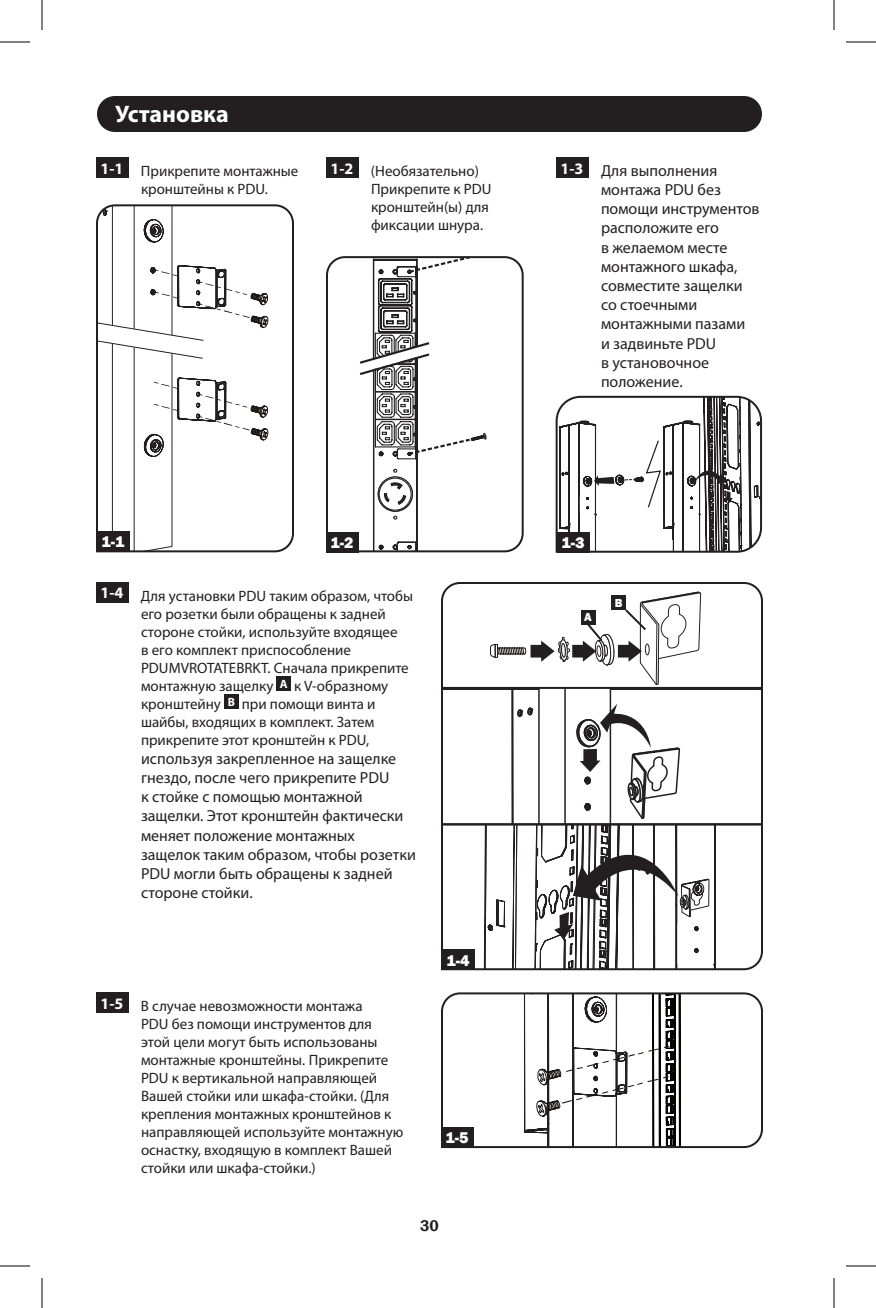
<style>
.page{position:relative;width:876px;height:1308px;background:#fff}
.page>*{position:absolute;margin:0;border:0;box-sizing:border-box;transform-origin:0 0}
.t1{font:700 24px "Myriad Pro";color:#fff}
.t2{font:16px/19.2px "Myriad Pro";color:#231f20}
.t3{font:800 16px "Franklin Gothic";color:#fff}
.t4{font:700 16px "Myriad Pro";color:#fff}
.t5{font:600 16px "Franklin Gothic";color:#231f20}
.t6{font:15px/18px "Myriad Pro";color:#231f20}
.t7{font:800 12px "Franklin Gothic";color:#fff}
.t8{font:700 12px "Myriad Pro";color:#fff}
</style>
<div class="page">
<svg style="left:96px;top:204px;width:198px;height:349px"></svg>
<svg style="left:326px;top:256px;width:198px;height:297px"></svg>
<svg style="left:441px;top:992px;width:322px;height:157px"></svg>
<div style="left:97px;top:531px;width:32px;height:21px;background:#231f20"></div>
<div style="left:442px;top:950px;width:32px;height:20px;background:#231f20"></div>
<div style="left:326px;top:532px;width:32px;height:20px;background:#231f20"></div>
<div style="left:441px;top:1128px;width:32px;height:20px;background:#231f20"></div>
<svg style="left:441px;top:582px;width:322px;height:387px"></svg>
<svg style="left:555px;top:395px;width:208px;height:158px"></svg>
<div style="left:96px;top:157px;width:32px;height:21px;background:#231f20"></div>
<div style="left:326px;top:157px;width:32px;height:21px;background:#231f20"></div>
<div style="left:556px;top:157px;width:32px;height:21px;background:#231f20"></div>
<div style="left:96px;top:582px;width:32px;height:21px;background:#231f20"></div>
<div style="left:277px;top:676px;width:14px;height:15px;background:#231f20"></div>
<div style="left:224px;top:694px;width:15px;height:15px;background:#231f20"></div>
<div style="left:96px;top:992px;width:32px;height:21px;background:#231f20"></div>
<div style="left:97px;top:96px;width:665px;height:36px;background:#231f20;border-radius:18px"></div>
<hr style="left:0;top:42px;width:30px;height:1px;background:#000">
<hr style="left:846px;top:42px;width:30px;height:1px;background:#000">
<hr style="left:0;top:1266px;width:30px;height:1px;background:#000">
<hr style="left:846px;top:1266px;width:30px;height:1px;background:#000">
<hr style="left:42px;top:0;width:1px;height:30px;background:#000">
<hr style="left:42px;top:1278px;width:1px;height:30px;background:#000">
<hr style="left:834px;top:0;width:1px;height:30px;background:#000">
<hr style="left:834px;top:1278px;width:1px;height:30px;background:#000">
<p class="t1" style="left:115px;top:98px;width:115px">Установка</p>
<p class="t4" style="left:101px;top:158px;width:24px">1-1</p>
<p class="t6" style="left:141px;top:162px;width:159px">Прикрепите монтажные кронштейны к PDU.</p>
<p class="t4" style="left:331px;top:158px;width:24px">1-2</p>
<p class="t6" style="left:371px;top:162px;width:122px">(Необязательно)<br>Прикрепите к PDU кронштейн(ы) для фиксации шнура.</p>
<p class="t4" style="left:561px;top:158px;width:24px">1-3</p>
<p class="t2" style="left:601px;top:161px;width:160px">Для выполнения монтажа PDU без помощи инструментов расположите его<br>в желаемом месте монтажного шкафа, совместите защелки со стоечными монтажными пазами<br>и задвиньте PDU<br>в установочное положение.</p>
<p class="t3" style="left:101px;top:531px;width:25px">1-1</p>
<p class="t3" style="left:330px;top:532px;width:25px">1-2</p>
<p class="t4" style="left:101px;top:582px;width:24px">1-4</p>
<p class="t6" style="left:141px;top:586px;width:274px">Для установки PDU таким образом, чтобы его розетки были обращены к задней стороне стойки, используйте входящее<br>в его комплект приспособление PDUMVROTATEBRKT. Сначала прикрепите монтажную защелку</p>
<p class="t8" style="left:280px;top:676px;width:9px">A</p>
<p class="t6" style="left:294px;top:676px;width:95px">к V-образному</p>
<p class="t6" style="left:141px;top:694px;width:82px">кронштейну</p>
<p class="t8" style="left:228px;top:694px;width:9px">B</p>
<p class="t6" style="left:141px;top:694px;width:236px;text-align:justify;text-indent:101px">при помощи винта и шайбы, входящих в комплект. Затем прикрепите этот кронштейн к PDU,</p>
<p class="t2" style="left:141px;top:749px;width:276px">используя закрепленное на защелке гнездо, после чего прикрепите PDU<br>к стойке с помощью монтажной защелки. Этот кронштейн фактически меняет положение монтажных защелок таким образом, чтобы розетки<br>PDU могли быть обращены к задней стороне стойки.</p>
<p class="t4" style="left:101px;top:993px;width:24px">1-5</p>
<p class="t6" style="left:141px;top:997px;width:264px">В случае невозможности монтажа<br>PDU без помощи инструментов для этой цели могут быть использованы монтажные кронштейны. Прикрепите PDU к вертикальной направляющей Вашей стойки или шкафа-стойки. (Для крепления монтажных кронштейнов к направляющей используйте монтажную оснастку, входящую в комплект Вашей стойки или шкафа-стойки.)</p>
<p class="t3" style="left:446px;top:950px;width:25px">1-4</p>
<p class="t3" style="left:445px;top:1128px;width:25px">1-5</p>
<p class="t5" style="left:420px;top:1216px;width:20px">30</p>
<p class="t3" style="left:561px;top:532px;width:25px">1-3</p>
<p class="t7" style="left:584px;top:610px;width:9px">A</p>
<p class="t7" style="left:615px;top:595px;width:9px">B</p>
</div>
